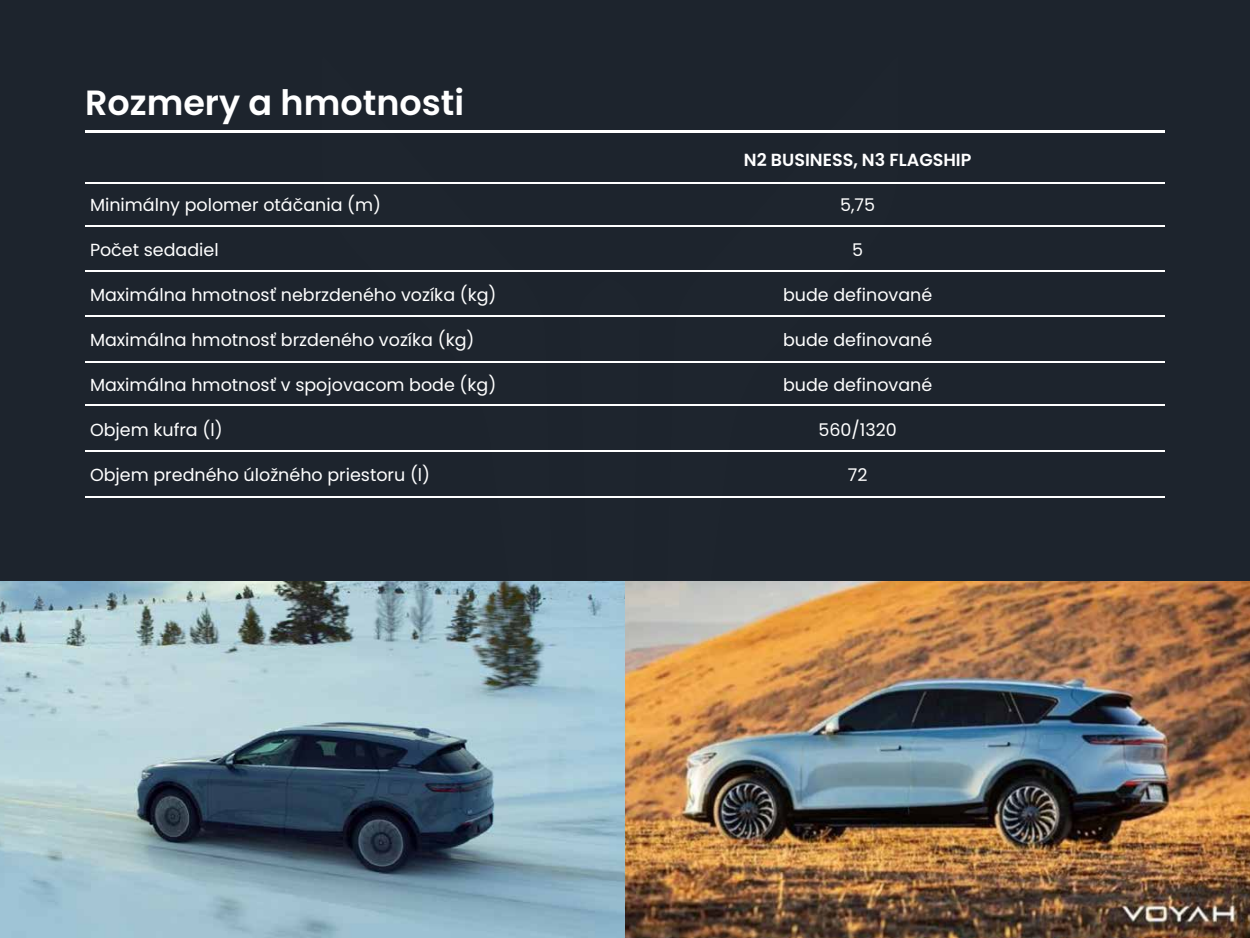
<style>
.page{position:relative;width:1250px;height:938px;background:#1d242d}
.page>*{position:absolute;margin:0;border:0;box-sizing:border-box;transform-origin:0 0}
.t1{font:600 35px "Poppins";color:#fff}
.t2{font:17.5px "Poppins";color:#fff}
.t3{font:600 17.5px "Poppins";color:#fff}
</style>
<div class="page">
<svg style="left:662px;top:132px;width:237px;height:320px"></svg>
<svg style="left:321px;top:132px;width:236px;height:320px"></svg>
<svg style="left:579px;top:316px;width:61px;height:136px"></svg>
<hr style="left:85px;top:130px;width:1080px;height:2px;background:#fff">
<hr style="left:85px;top:182px;width:1080px;height:2px;background:#fff">
<hr style="left:85px;top:225px;width:1080px;height:1px;background:#fff">
<hr style="left:85px;top:270px;width:1080px;height:1px;background:#fff">
<hr style="left:85px;top:315px;width:1080px;height:1px;background:#fff">
<hr style="left:85px;top:361px;width:1080px;height:1px;background:#fff">
<hr style="left:85px;top:404px;width:1080px;height:1px;background:#fff">
<hr style="left:85px;top:450px;width:1080px;height:1px;background:#fff">
<hr style="left:85px;top:496px;width:1080px;height:2px;background:#fff">
<img style="left:0;top:581px;width:1250px;height:357px">
<h1 class="t1" style="left:85px;top:82px;width:381px">Rozmery a hmotnosti</h1>
<p class="t2" style="left:90px;top:195px;width:293px">Minimálny polomer otáčania (m)</p>
<p class="t2" style="left:90px;top:240px;width:130px">Počet sedadiel</p>
<p class="t2" style="left:90px;top:285px;width:408px">Maximálna hmotnosť nebrzdeného vozíka (kg)</p>
<p class="t2" style="left:90px;top:330px;width:386px">Maximálna hmotnosť brzdeného vozíka (kg)</p>
<p class="t2" style="left:90px;top:375px;width:408px">Maximálna hmotnosť v spojovacom bode (kg)</p>
<p class="t2" style="left:90px;top:420px;width:134px">Objem kufra (l)</p>
<p class="t2" style="left:90px;top:465px;width:342px">Objem predného úložného priestoru (l)</p>
<p class="t3" style="left:744px;top:150px;width:229px">N2 BUSINESS, N3 FLAGSHIP</p>
<p class="t2" style="left:840px;top:195px;width:37px">5,75</p>
<p class="t2" style="left:852px;top:240px;width:12px">5</p>
<p class="t2" style="left:783px;top:285px;width:151px">bude definované</p>
<p class="t2" style="left:783px;top:330px;width:151px">bude definované</p>
<p class="t2" style="left:783px;top:375px;width:151px">bude definované</p>
<p class="t2" style="left:818px;top:420px;width:80px">560/1320</p>
<p class="t2" style="left:848px;top:465px;width:21px">72</p>
</div>
